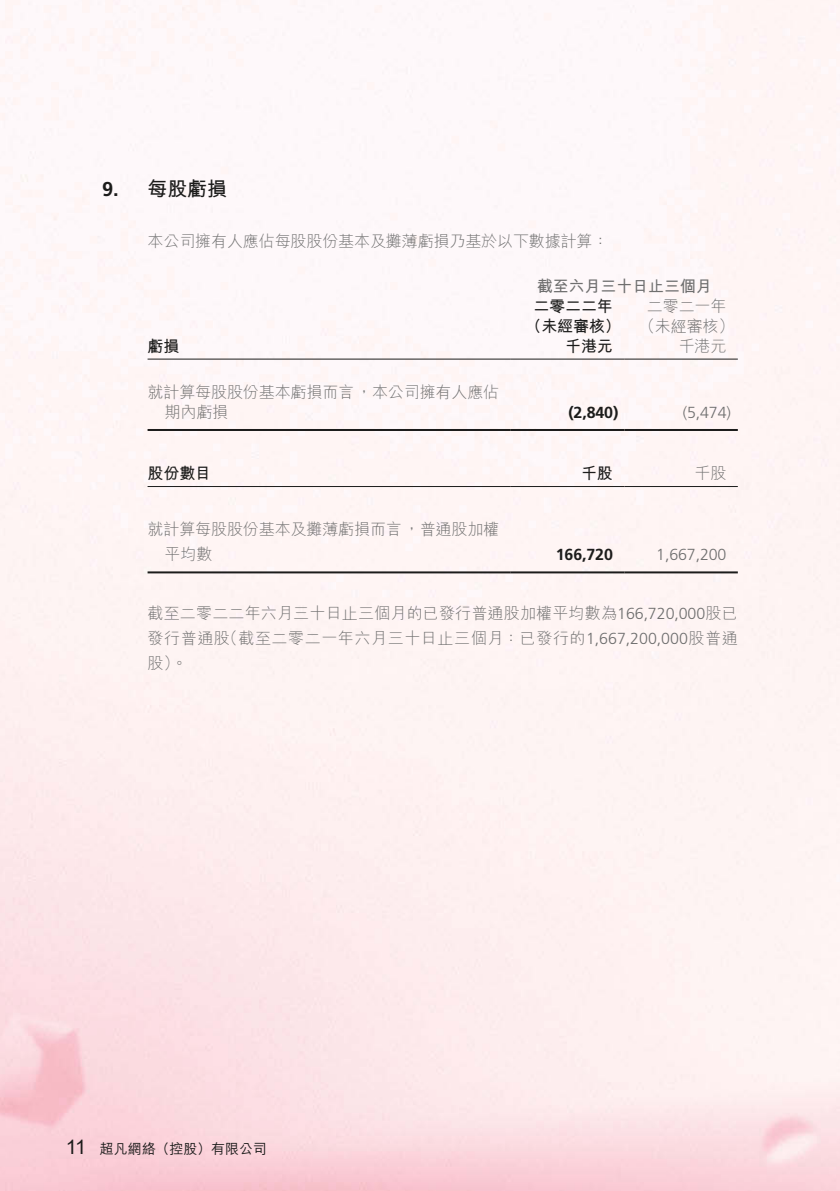
<style>
.page{position:relative;width:840px;height:1191px;background:#fff}
.page>*{position:absolute;margin:0;border:0;box-sizing:border-box;transform-origin:0 0}
.t1{font:700 20px "M Hei HK";color:#1c1c1b}
.t2{font:20px "Arial";color:#1c1c1b}
.t3{font:700 20px "Frutiger LT Std";color:#1c1c1b}
.t4{font:300 16px/25px "M Hei HK";letter-spacing:-.01em;color:#6f6f6f}
.t5{font:300 16px/25px "M Hei HK";letter-spacing:.01em;color:#6f6f6f;text-align:right}
.t6{font:700 16px "M Hei HK";letter-spacing:-.01em;color:#1c1c1b}
.t7{font:300 16px "Frutiger LT Std";letter-spacing:-.01em;color:#6f6f6f}
.t8{font:700 16px "Frutiger LT Std";letter-spacing:-.01em;color:#1c1c1b}
.t9{font:700 16px "M Hei HK";letter-spacing:-.01em;color:#6f6f6f}
.t10{font:500 14px "M Hei HK";letter-spacing:-.01em;color:#1c1c1b}
.s1{font-weight:300;color:#6f6f6f}
.s2{font-family:"Frutiger LT Std"}
</style>
<div class="page">
<img style="left:0;top:0;width:839px;height:1191px">
<hr style="left:147px;top:358px;width:363px;height:1px;background:#1c1c1b">
<hr style="left:510px;top:358px;width:114px;height:1px;background:#1c1c1b">
<hr style="left:624px;top:358px;width:113px;height:1px;background:#1c1c1b">
<hr style="left:147px;top:429px;width:363px;height:2px;background:#1c1c1b">
<hr style="left:510px;top:429px;width:114px;height:2px;background:#1c1c1b">
<hr style="left:624px;top:429px;width:113px;height:2px;background:#1c1c1b">
<hr style="left:147px;top:486px;width:363px;height:1px;background:#1c1c1b">
<hr style="left:510px;top:486px;width:114px;height:1px;background:#1c1c1b">
<hr style="left:624px;top:486px;width:113px;height:1px;background:#1c1c1b">
<hr style="left:147px;top:571px;width:363px;height:2px;background:#1c1c1b">
<hr style="left:510px;top:571px;width:114px;height:2px;background:#1c1c1b">
<hr style="left:624px;top:571px;width:113px;height:2px;background:#1c1c1b">
<p class="t3" style="left:102px;top:178px;width:18px">9.</p>
<p class="t1" style="left:147px;top:175px;width:81px">每股虧損</p>
<p class="t4" style="left:147px;top:227px;width:462px">本公司擁有人應佔每股股份基本及攤薄虧損乃基於以下數據計算：</p>
<p class="t9" style="left:536px;top:274px;width:176px">截至六月三十日止三個月</p>
<p class="t4" style="left:646px;top:292px;width:81px">二零二一年</p>
<p class="t6" style="left:533px;top:294px;width:81px">二零二二年</p>
<p class="t6" style="left:525px;top:314px;width:210px">（未經審核） <span class="s1">（未經審核(</span></p>
<p class="t4" style="left:678px;top:332px;width:49px">千港元</p>
<p class="t6" style="left:147px;top:334px;width:33px">虧損</p>
<p class="t4" style="left:147px;top:378px;width:353px">就計算每股股份基本虧損而言，本公司擁有人應佔</p>
<p class="t6" style="left:565px;top:334px;width:49px">千港元</p>
<p class="t4" style="left:164px;top:398px;width:65px">期內虧損</p>
<p class="t8" style="left:568px;top:402px;width:51px">)2,840(</p>
<p class="t7" style="left:682px;top:403px;width:50px">)5,474(</p>
<p class="t6" style="left:147px;top:461px;width:65px">股份數目</p>
<p class="t6" style="left:580px;top:461px;width:33px">千股</p>
<p class="t4" style="left:694px;top:460px;width:33px">千股</p>
<p class="t4" style="left:147px;top:516px;width:353px">就計算每股股份基本及攤薄虧損而言，普通股加權</p>
<p class="t4" style="left:164px;top:541px;width:49px">平均數</p>
<p class="t8" style="left:555px;top:545px;width:59px">166,720</p>
<p class="t7" style="left:656px;top:545px;width:72px">1,667,200</p>
<p class="t5" style="left:147px;top:600px;width:591px">截至二零二二年六月三十日止三個月的已發行普通股加權平均數為<span class="s2">166,720,000</span>股已（截至二零二一年六月三十日止三個月：已發行的<span class="s2">1,667,200,000</span>股普通</p>
<p class="t4" style="left:147px;top:625px;width:84px">發行普通股股。(</p>
<p class="t2" style="left:66px;top:1132px;width:22px">11</p>
<p class="t10" style="left:100px;top:1138px;width:168px">超凡網絡（控股）有限公司</p>
</div>
